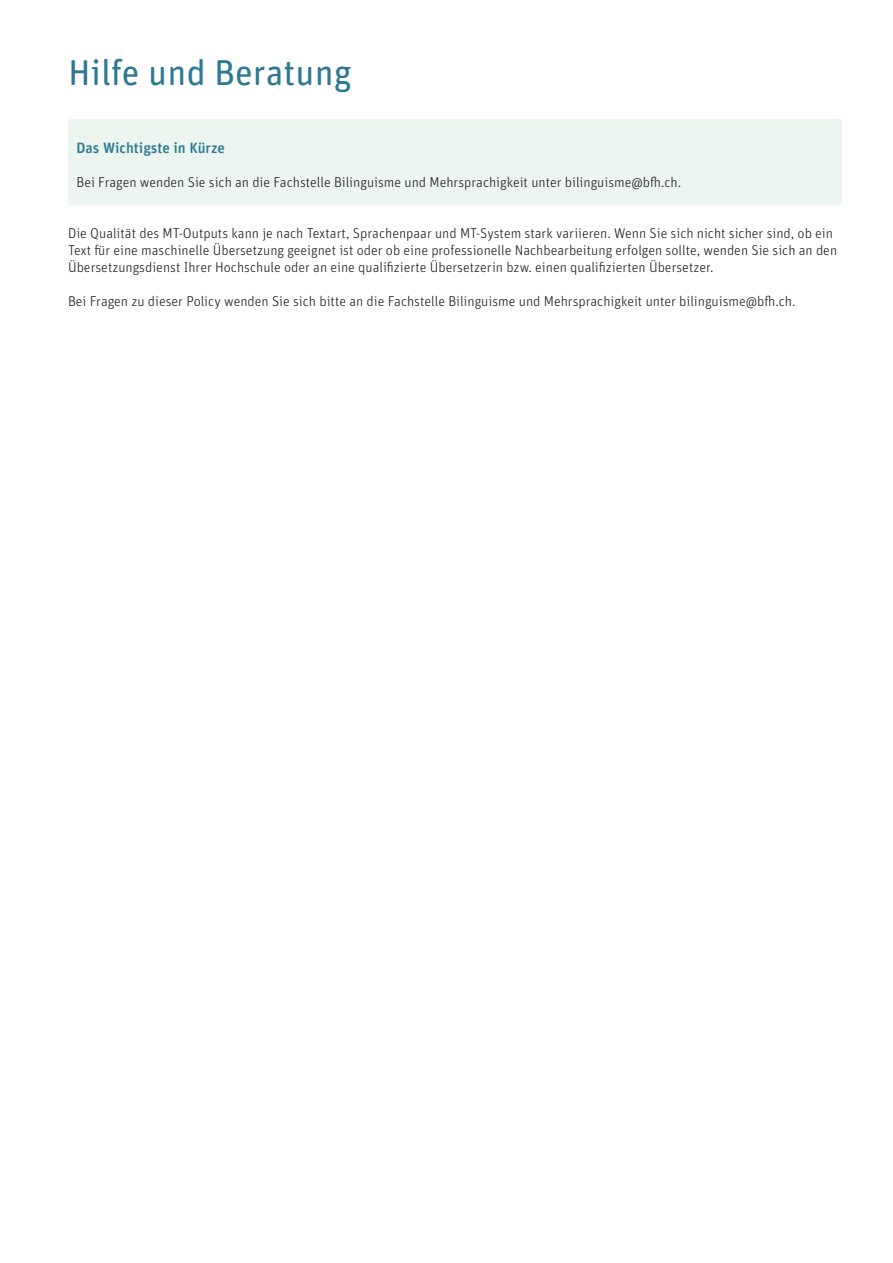
<style>
.page{position:relative;width:893px;height:1263px;background:#fff}
.page>*{position:absolute;margin:0;border:0;box-sizing:border-box;transform-origin:0 0}
.Haupttitel{font:36px "Unit Rounded Pro";color:#2d7993}
.Untertitel{font:500 15px "Unit Rounded Pro";color:#2d7993}
.t1{font:300 14.25px/17px "Unit Rounded Pro";color:#231f20}
</style>
<div class="page">
<div style="left:68px;top:119px;width:774px;height:85px;background:#ecf5ef"></div>
<p class="Haupttitel" style="left:68px;top:48px;width:285px">Hilfe und Beratung</p>
<p class="Untertitel" style="left:77px;top:137px;width:150px">Das Wichtigste in Kürze</p>
<p class="t1" style="left:77px;top:173px;width:606px">Bei Fragen wenden Sie sich an die Fachstelle Bilinguisme und Mehrsprachigkeit unter bilinguisme@bfh.ch.</p>
<p class="t1" style="left:68px;top:224px;width:771px">Die Qualität des MT-Outputs kann je nach Textart, Sprachenpaar und MT-System stark variieren. Wenn Sie sich nicht sicher sind, ob ein<br>Text für eine maschinelle Übersetzung geeignet ist oder ob eine professionelle Nachbearbeitung erfolgen sollte, wenden Sie sich an den<br>Übersetzungsdienst Ihrer Hochschule oder an eine qualifizierte Übersetzerin bzw. einen qualifizierten Übersetzer.</p>
<p class="t1" style="left:68px;top:292px;width:729px">Bei Fragen zu dieser Policy wenden Sie sich bitte an die Fachstelle Bilinguisme und Mehrsprachigkeit unter bilinguisme@bfh.ch.</p>
</div>
